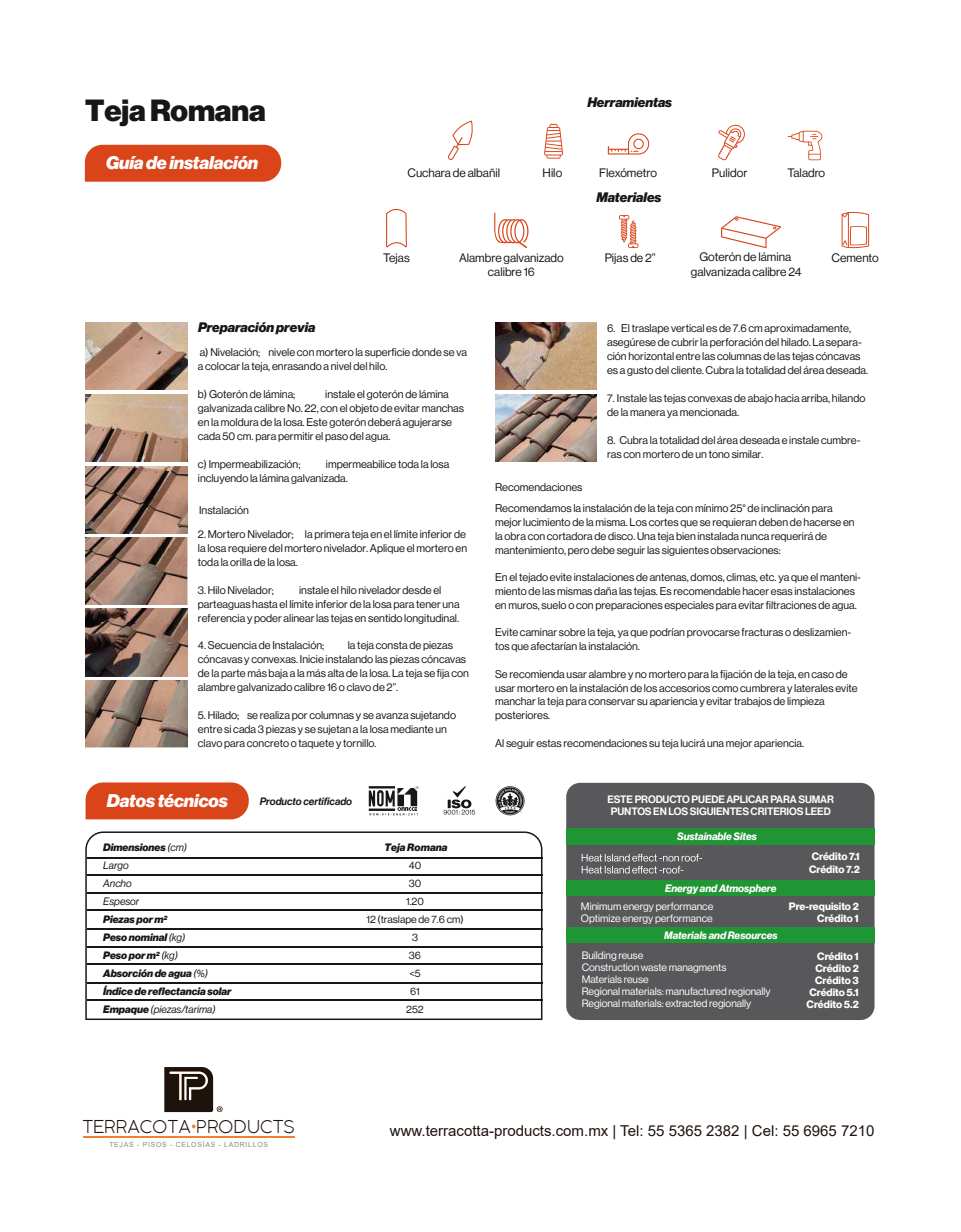
<style>
.page{position:relative;width:961px;height:1232px;background:#fff}
.page>*{position:absolute;margin:0;border:0;box-sizing:border-box;transform-origin:0 0}
.t1{font:900 30px "Neue Haas Display";letter-spacing:-.005em;color:#19161a}
.t2{font:italic 900 18px "Neue Haas Display";letter-spacing:-.005em;color:#fff}
.t3{font:200 17.4px "COCOGOOSE";color:#1e120d}
.t4{font:15px "Arial";color:#1e120d}
.t5{font:italic 900 13.5px "Neue Haas Display";color:#19161a}
.t6{font:12px/14.4px "Neue Haas Display";color:#19161a;text-align:center}
.t7{font:10.95px/14px "Neue Haas Display";color:#19161a}
.t8{font:10.5px/12px "Neue Haas Display";letter-spacing:-.005em;color:#fff}
.t9{font:italic 900 10.5px/18px "Neue Haas Display";color:#19161a}
.t10{font:700 10.5px/12px "Neue Haas Display";color:#fff;text-align:right}
.t11{font:10.5px/12.6px "Neue Haas Display Mediu";letter-spacing:-.01em;color:#fff;text-align:center}
.t12{font:italic 700 10.5px "Neue Haas Display";color:#fff}
.t13{font:10.5px/18px "Neue Haas Display";color:#19161a;text-align:center}
.t14{font:italic 500 10.5px "Neue Haas Display";color:#19161a}
.t15{font:6.9px "Arial";letter-spacing:.1em;color:#89878c}
.s1{font-weight:400}
</style>
<div class="page">
<hr style="left:83px;top:1137px;width:211px;height:1px;background:#ec8138">
<svg style="left:192px;top:1124px;width:4px;height:4px"></svg>
<svg style="left:164px;top:1067px;width:59px;height:45px"></svg>
<div style="left:566px;top:783px;width:308px;height:237px;background:#58575a;border-radius:14px"></div>
<svg style="left:581px;top:854px;width:121px;height:20px"></svg>
<div style="left:566px;top:829px;width:308px;height:16px;background:#219434"></div>
<div style="left:566px;top:927px;width:308px;height:16px;background:#209534"></div>
<div style="left:566px;top:880px;width:308px;height:16px;background:#209534"></div>
<div style="left:86px;top:782px;width:163px;height:37px;background:#da4419"></div>
<div style="left:85px;top:145px;width:196px;height:37px;background:#da4419"></div>
<svg style="left:85px;top:831px;width:457px;height:189px"></svg>
<svg style="left:443px;top:786px;width:32px;height:29px"></svg>
<svg style="left:369px;top:786px;width:49px;height:29px"></svg>
<svg style="left:495px;top:786px;width:29px;height:29px"></svg>
<svg style="left:448px;top:121px;width:25px;height:39px"></svg>
<svg style="left:544px;top:124px;width:19px;height:35px"></svg>
<svg style="left:608px;top:133px;width:42px;height:22px"></svg>
<svg style="left:718px;top:124px;width:27px;height:37px"></svg>
<svg style="left:787px;top:131px;width:35px;height:29px"></svg>
<svg style="left:494px;top:213px;width:35px;height:35px"></svg>
<svg style="left:841px;top:212px;width:28px;height:36px"></svg>
<svg style="left:619px;top:215px;width:19px;height:33px"></svg>
<svg style="left:721px;top:216px;width:60px;height:32px"></svg>
<svg style="left:386px;top:209px;width:21px;height:38px"></svg>
<img style="left:85px;top:323px;width:102px;height:67px">
<img style="left:85px;top:395px;width:102px;height:67px">
<img style="left:86px;top:466px;width:101px;height:67px">
<img style="left:86px;top:537px;width:101px;height:67px">
<img style="left:86px;top:609px;width:101px;height:67px">
<img style="left:86px;top:680px;width:101px;height:67px">
<img style="left:495px;top:323px;width:101px;height:66px">
<img style="left:495px;top:395px;width:101px;height:67px">
<h1 class="t1" style="left:85px;top:93px;width:182px">Teja Romana</h1>
<h2 class="t2" style="left:106px;top:152px;width:154px">Guía de instalación</h2>
<p class="t5" style="left:587px;top:94px;width:86px">Herramientas</p>
<p class="t6" style="left:407px;top:165px;width:94px">Cuchara de albañil</p>
<p class="t6" style="left:542px;top:165px;width:21px">Hilo</p>
<p class="t6" style="left:599px;top:165px;width:59px">Flexómetro</p>
<p class="t6" style="left:712px;top:165px;width:37px">Pulidor</p>
<p class="t6" style="left:787px;top:165px;width:39px">Taladro</p>
<p class="t5" style="left:596px;top:189px;width:67px">Materiales</p>
<p class="t6" style="left:383px;top:251px;width:28px">Tejas</p>
<p class="t6" style="left:604px;top:250px;width:53px">Pijas de 2”</p>
<p class="t6" style="left:699px;top:250px;width:93px">Goterón de lámina</p>
<p class="t6" style="left:831px;top:251px;width:49px">Cemento</p>
<p class="t6" style="left:691px;top:264px;width:112px">galvanizada calibre 24</p>
<p class="t6" style="left:459px;top:250px;width:106px">Alambre galvanizado calibre 16</p>
<p class="t5" style="left:198px;top:320px;width:119px">Preparación previa</p>
<p class="t7" style="left:198px;top:346px;width:270px">a) Nivelación; nivele con mortero la superficie donde se va a colocar la teja, enrasando a nivel del hilo.</p>
<p class="t7" style="left:198px;top:388px;width:99px">b) Goterón de lámina;</p>
<p class="t7" style="left:198px;top:388px;width:268px;text-indent:127px">instale el goterón de lámina galvanizada calibre No. 22, con el objeto de evitar manchas en la moldura de la losa. Este goterón deberá agujerarse cada 50 cm. para permitir el paso del agua.</p>
<p class="t7" style="left:198px;top:457px;width:104px">c) Impermeabilización;</p>
<p class="t7" style="left:198px;top:457px;width:253px;text-indent:128px">impermeabilice toda la losa incluyendo la lámina galvanizada.</p>
<p class="t7" style="left:199px;top:503px;width:51px">Instalación</p>
<p class="t7" style="left:198px;top:527px;width:271px">2. Mortero Nivelador; la primera teja en el límite inferior de la losa requiere del mortero nivelador. Aplique el mortero en toda la orilla de la losa.</p>
<p class="t7" style="left:198px;top:583px;width:77px">3. Hilo Nivelador;</p>
<p class="t7" style="left:198px;top:583px;width:263px;text-indent:101px">instale el hilo nivelador desde el parteaguas hasta el límite inferior de la losa para tener una referencia y poder alinear las tejas en sentido longitudinal.</p>
<p class="t7" style="left:198px;top:639px;width:128px">4. Secuencia de Instalación;</p>
<p class="t7" style="left:198px;top:639px;width:273px;text-indent:150px">la teja consta de piezas cóncavas y convexas. Inicie instalando las piezas cóncavas de la parte más baja a la más alta de la losa. La teja se fija con alambre galvanizado calibre 16 o clavo de 2”.</p>
<p class="t7" style="left:198px;top:708px;width:260px">5. Hilado; se realiza por columnas y se avanza sujetando entre si cada 3 piezas y se sujetan a la losa mediante un clavo para concreto o taquete y tornillo.</p>
<h2 class="t2" style="left:107px;top:790px;width:122px">Datos técnicos</h2>
<p class="t14" style="left:260px;top:795px;width:94px">Producto certificado</p>
<p class="t9" style="left:103px;top:839px;width:130px">Dimensiones <span class="s1">(cm)<br>Largo<br>Ancho<br>Espesor<br></span>Piezas por m<sup>2<br></sup>Peso nominal <span class="s1">(kg)<br></span>Peso por m<sup>2</sup> <span class="s1">(kg)<br></span>Absorción de agua <span class="s1">(%)<br></span>Índice de reflectancia solar<br>Empaque <span class="s1">(piezas/tarima)</span></p>
<p class="t9" style="left:384px;top:838px;width:65px">Teja Romana</p>
<p class="t13" style="left:366px;top:857px;width:99px">40<br>30<br>1.20<br>12 (traslape de 7.6 cm)<br>3<br>36<br>&lt;5<br>61<br>252</p>
<p class="t7" style="left:495px;top:481px;width:89px">Recomendaciones</p>
<p class="t7" style="left:607px;top:321px;width:263px">6. El traslape vertical es de 7.6 cm aproximadamente, asegúrese de cubrir la perforación del hilado. La separa&shy;ción horizontal entre las columnas de las tejas cóncavas es a gusto del cliente. Cubra la totalidad del área deseada.</p>
<p class="t7" style="left:607px;top:391px;width:260px">7. Instale las tejas convexas de abajo hacia arriba, hilando de la manera ya mencionada.</p>
<p class="t7" style="left:607px;top:433px;width:255px">8. Cubra la totalidad del área deseada e instale cumbre&shy;ras con mortero de un tono similar.</p>
<p class="t7" style="left:495px;top:501px;width:361px">Recomendamos la instalación de la teja con mínimo 25° de inclinación para mejor lucimiento de la misma. Los cortes que se requieran deben de hacerse en la obra con cortadora de disco. Una teja bien instalada nunca requerirá de mantenimiento, pero debe seguir las siguientes observaciones:</p>
<p class="t7" style="left:495px;top:570px;width:367px">En el tejado evite instalaciones de antenas, domos, climas, etc. ya que el manteni&shy;miento de las mismas daña las tejas. Es recomendable hacer esas instalaciones en muros, suelo o con preparaciones especiales para evitar filtraciones de agua.</p>
<p class="t7" style="left:495px;top:626px;width:358px">Evite caminar sobre la teja, ya que podrían provocarse fracturas o deslizamien&shy;tos que afectarían la instalación.</p>
<p class="t7" style="left:495px;top:667px;width:364px">Se recomienda usar alambre y no mortero para la fijación de la teja, en caso de usar mortero en la instalación de los accesorios como cumbrera y laterales evite manchar la teja para conservar su apariencia y evitar trabajos de limpieza posteriores.</p>
<p class="t7" style="left:495px;top:736px;width:310px">Al seguir estas recomendaciones su teja lucirá una mejor apariencia.</p>
<p class="t11" style="left:607px;top:793px;width:228px">ESTE PRODUCTO PUEDE APLICAR PARA SUMAR<br>PUNTOS EN LOS SIGUIENTES CRITERIOS LEED</p>
<p class="t12" style="left:677px;top:830px;width:81px">Sustainable Sites</p>
<p class="t12" style="left:665px;top:882px;width:113px">Energy and Atmosphere</p>
<p class="t10" style="left:809px;top:850px;width:52px;line-height:12.6px;text-align:left">Crédito 7.1<br>Crédito 7.2</p>
<p class="t10" style="left:788px;top:900px;width:71px">Pre-requisito 2<br>Crédito 1</p>
<p class="t8" style="left:581px;top:900px;width:134px">Minimum energy performance<br>Optimize energy performance</p>
<p class="t8" style="left:581px;top:949px;width:190px">Building reuse<br>Construction waste managments<br>Materials reuse<br>Regionalmaterials: manufactured regionally<br>Regionalmaterials: extracted regionally</p>
<p class="t10" style="left:806px;top:951px;width:54px">Crédito 1<br>Crédito 2<br>Crédito 3<br>Crédito 5.1<br>Crédito 5.2</p>
<p class="t12" style="left:664px;top:929px;width:115px">Materials and Resources</p>
<h3 class="t3" style="left:82px;top:1115px;width:214px">TERRACOTA PRODUCTS</h3>
<h3 class="t4" style="left:390px;top:1121px;width:486px">www.terracotta-products.com.mx | Tel: 55 5365 2382 | Cel: 55 6965 7210</h3>
<p class="t15" style="left:109px;top:1140px;width:160px">TEJAS - PISOS - CELOSÍAS - LADRILLOS</p>
</div>
